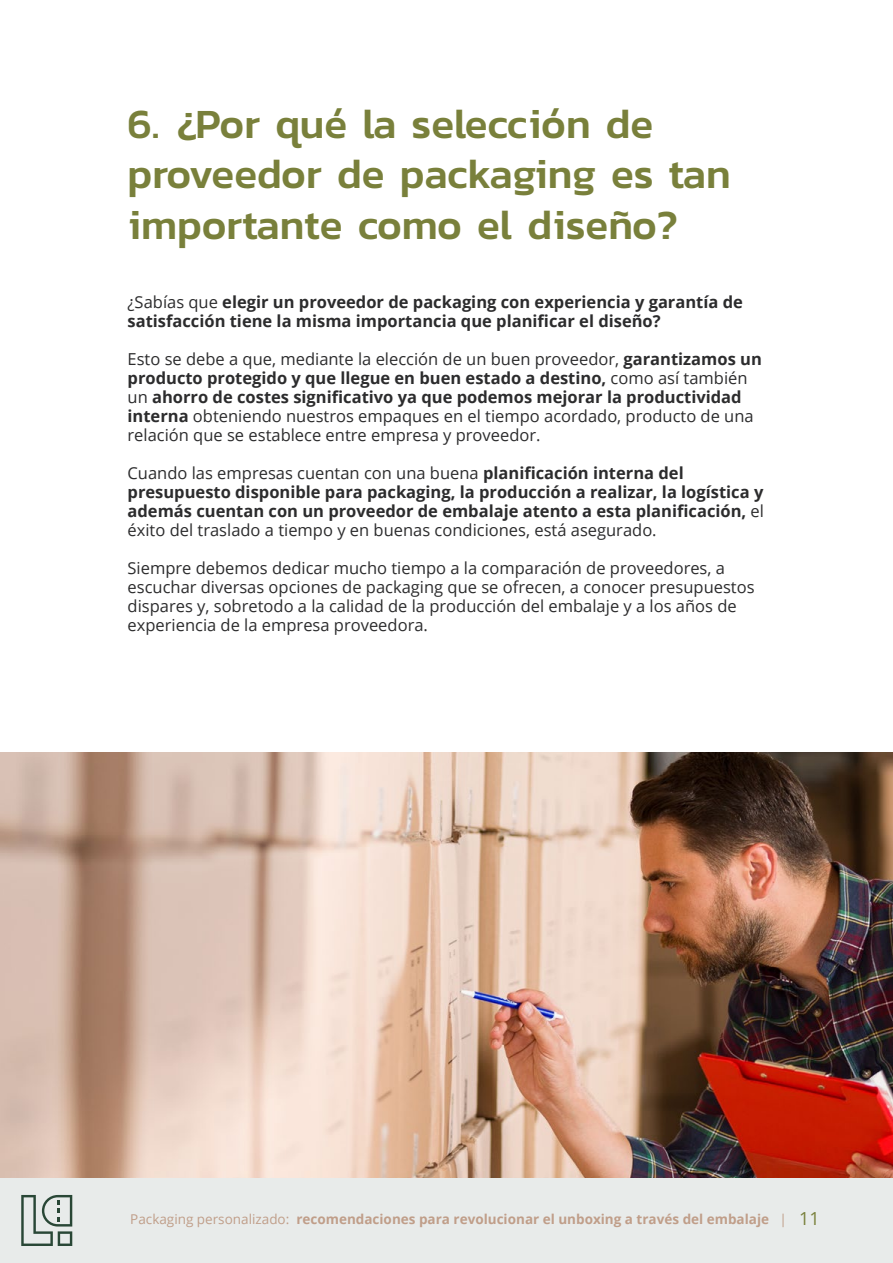
<style>
.page{position:relative;width:893px;height:1263px;background:#fff}
.page>*{position:absolute;margin:0;border:0;box-sizing:border-box;transform-origin:0 0}
.t1{font:500 42px/50.4px "Kanit";color:#79803b}
.t2{font:16.5px/18.9px "Open Sans";color:#2c2c2d}
.t3{font:700 16.5px/19px "Open Sans";color:#2c2c2d}
.t4{font:700 13.5px "Open Sans";color:#c09e89}
.s1{font-weight:400}
.s2{font-weight:700}
.s3{font-weight:400;font-size:18px;color:#79803b}
</style>
<div class="page">
<div style="left:0;top:1178px;width:893px;height:85px;background:#e8ebea"></div>
<svg style="left:21px;top:1195px;width:51px;height:51px"></svg>
<img style="left:0;top:753px;width:893px;height:425px">
<h1 class="t1" style="left:128px;top:97px;width:605px">6. ¿Por qué la selección de proveedor de packaging es tan importante como el diseño?</h1>
<p class="t3" style="left:128px;top:292px;width:617px"><span class="s1">¿Sabías que</span> elegir un proveedor de packaging con experiencia y garantía de satisfacción tiene la misma importancia que planificar el diseño?</p>
<p class="t2" style="left:128px;top:349px;width:636px">Esto se debe a que, mediante la elección de un buen proveedor, <span class="s2">garantizamos un producto protegido y que llegue en buen estado a destino,</span> como así también un <span class="s2">ahorro de costes significativo ya que podemos mejorar la productividad interna</span> obteniendo nuestros empaques en el tiempo acordado, producto de una relación que se establece entre empresa y proveedor.</p>
<p class="t3" style="left:128px;top:463px;width:638px"><span class="s1">Cuando las empresas cuentan con una buena</span> planificación interna del presupuesto disponible para packaging, la producción a realizar, la logística y además cuentan con un proveedor de embalaje atento a esta planificación, <span class="s1">el éxito del traslado a tiempo y en buenas condiciones, está asegurado.</span></p>
<p class="t2" style="left:128px;top:558px;width:628px">Siempre debemos dedicar mucho tiempo a la comparación de proveedores, a escuchar diversas opciones de packaging que se ofrecen, a conocer presupuestos dispares y, sobretodo a la calidad de la producción del embalaje y a los años de experiencia de la empresa proveedora.</p>
<p class="t4" style="left:130px;top:1209px;width:691px"><span class="s1">Packaging personalizado:</span> recomendaciones para revolucionar el unboxing a través del embalaje <span class="s1">|</span> <span class="s3">11</span></p>
</div>
